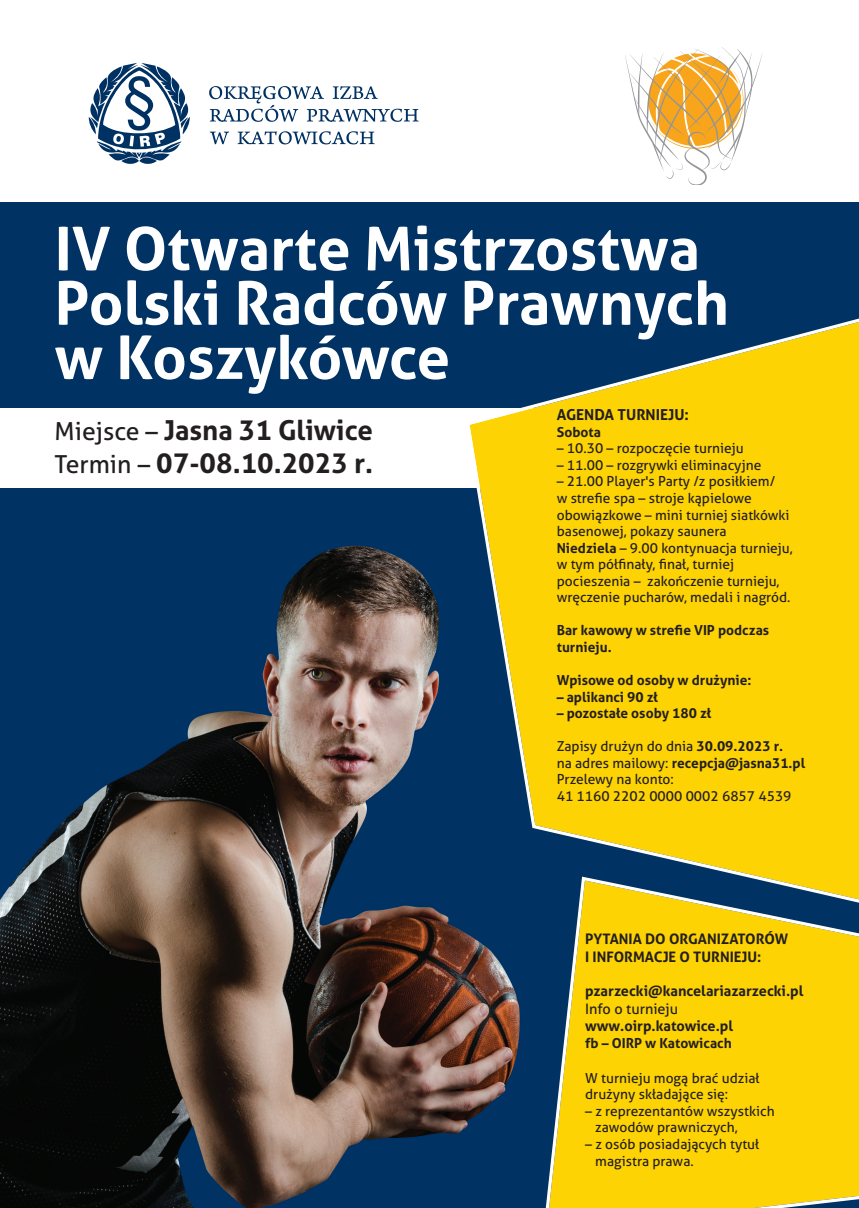
<style>
.page{position:relative;width:859px;height:1208px;background:#fff}
.page>*{position:absolute;margin:0;border:0;box-sizing:border-box;transform-origin:0 0}
.t1{font:700 60px/54.3px "Aller";color:#fff}
.t2{font:700 27.6px/33.1px "Aller";color:#231f20}
.t3{font:700 15.2px "Aller";color:#231f20}
.t4{font:700 14.5px/17.4px "Aller";color:#231f20}
.t5{font:14.5px "Aller";color:#231f20}
.t6{font:13.8px/16.6px "Aller";color:#231f20}
.t7{font:700 13.8px/16.6px "Aller";color:#231f20}
.s1{font-weight:400;font-size:24.8px}
.s2{font-weight:700}
</style>
<div class="page">
<img style="left:0;top:202px;width:859px;height:1006px">
<svg style="left:88px;top:63px;width:102px;height:101px"></svg>
<svg style="left:209px;top:86px;width:210px;height:58px"></svg>
<svg style="left:625px;top:47px;width:137px;height:138px"></svg>
<div style="left:0;top:408px;width:859px;height:80px;background:#fff"></div>
<svg style="left:466px;top:305px;width:393px;height:611px"></svg>
<svg style="left:543px;top:876px;width:316px;height:332px"></svg>
<h1 class="t1" style="left:55px;top:222px;width:676px">IV Otwarte Mistrzostwa<br>Polski Radców Prawnych w Koszykówce</h1>
<h2 class="t2" style="left:55px;top:414px;width:320px"><span class="s1">Miejsce –</span> Jasna 31 Gliwice<br><span class="s1">Termin –</span> 07-08.10.2023 r.</h2>
<p class="t3" style="left:557px;top:405px;width:134px">AGENDA TURNIEJU:</p>
<p class="t7" style="left:557px;top:424px;width:46px">Sobota</p>
<p class="t6" style="left:557px;top:442px;width:188px">– 10.30 – rozpoczęcie turnieju</p>
<p class="t6" style="left:557px;top:458px;width:206px">– 11.00 – rozgrywki eliminacyjne</p>
<p class="t6" style="left:557px;top:475px;width:238px">– 21.00 Player's Party /z posiłkiem/<br>w strefie spa – stroje kąpielowe obowiązkowe – mini turniej siatkówki basenowej, pokazy saunera<br><span class="s2">Niedziela</span> – 9.00 kontynuacja turnieju, w tym półfinały, finał, turniej pocieszenia – zakończenie turnieju, wręczenie pucharów, medali i nagród.</p>
<p class="t7" style="left:557px;top:622px;width:214px">Bar kawowy w strefie VIP podczas turnieju.</p>
<p class="t7" style="left:557px;top:672px;width:196px">Wpisowe od osoby w drużynie:</p>
<p class="t7" style="left:557px;top:688px;width:103px">– aplikanci 90 zł</p>
<p class="t7" style="left:557px;top:705px;width:156px">– pozostałe osoby 180 zł</p>
<p class="t6" style="left:557px;top:739px;width:250px">Zapisy drużyn do dnia <span class="s2">30.09.2023 r.<br></span>na adres mailowy: <span class="s2">recepcja@jasna31.pl<br></span>Przelewy na konto:<br>41 1160 2202 0000 0002 6857 4539</p>
<p class="t4" style="left:585px;top:930px;width:204px">PYTANIA DO ORGANIZATORÓW<br>I INFORMACJE O TURNIEJU:</p>
<p class="t4" style="left:585px;top:982px;width:220px">pzarzecki@kancelariazarzecki.pl</p>
<p class="t5" style="left:585px;top:1003px;width:94px">Info o turnieju</p>
<p class="t4" style="left:585px;top:1017px;width:150px">www.oirp.katowice.pl</p>
<p class="t7" style="left:585px;top:1035px;width:148px">fb – OIRP w Katowicach</p>
<p class="t6" style="left:585px;top:1071px;width:176px">W turnieju mogą brać udział drużyny składające się:</p>
<p class="t6" style="left:595px;top:1104px;width:181px;text-indent:-10px">– z reprezentantów wszystkich zawodów prawniczych,</p>
<p class="t6" style="left:595px;top:1137px;width:166px;text-indent:-10px">– z osób posiadających tytuł magistra prawa.</p>
</div>
